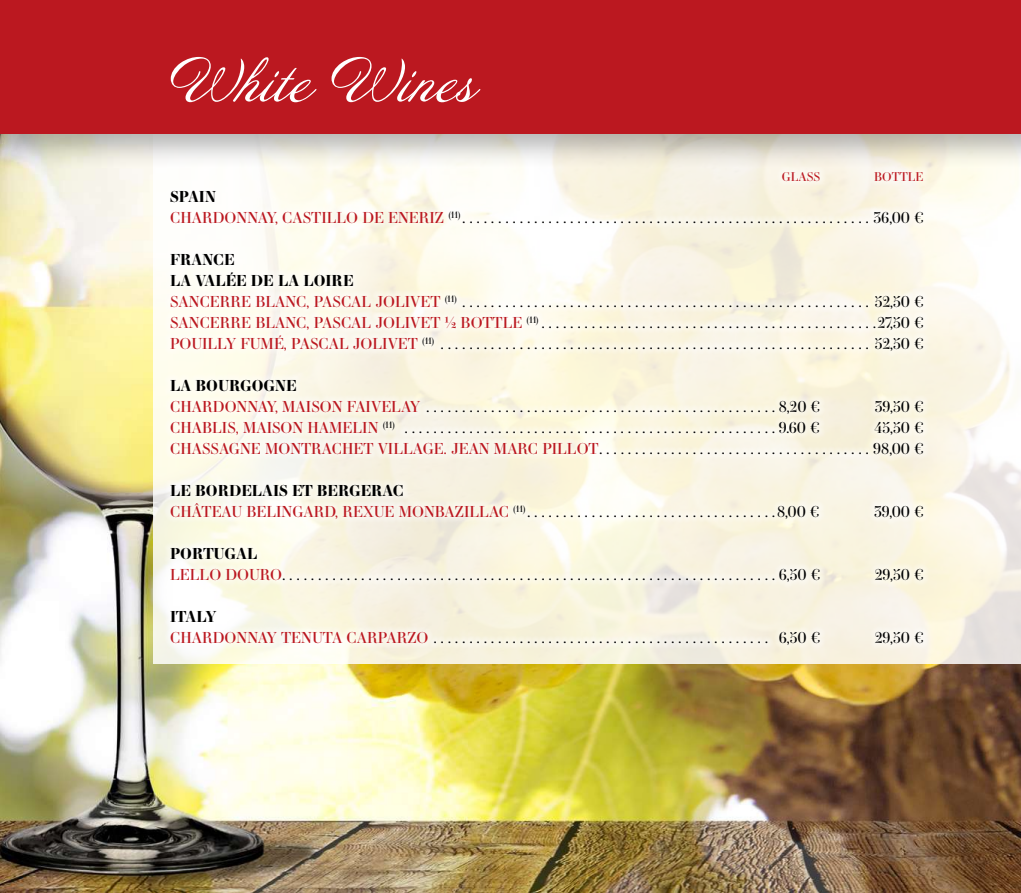
<style>
.page{position:relative;width:1021px;height:893px;background:#fff}
.page>*{position:absolute;margin:0;border:0;box-sizing:border-box;transform-origin:0 0}
.t1{font:54px "Annabelle JF";color:#fff}
.t2{font:15px/21px "Essonnes Display";color:#000}
.t3{font:12px "Essonnes Display";color:#bb1820}
.s1{font-weight:700}
.s2{color:#bb1820}
</style>
<div class="page">
<img style="left:0;top:170px;width:1020px;height:723px">
<svg style="left:153px;top:170px;width:867px;height:493px"></svg>
<div style="left:0;top:0;width:1020px;height:170px;background:#000;opacity:.3"></div>
<div style="left:0;top:0;width:1020px;height:133px;background:#bb1820"></div>
<svg style="left:164px;top:166px;width:765px;height:486px;fill:#faf6e6"></svg>
<h1 class="t1" style="left:170px;top:48px;width:306px">White Wines</h1>
<p class="t3" style="left:781px;top:168px;width:40px">GLASS</p>
<p class="t3" style="left:874px;top:168px;width:51px">BOTTLE</p>
<p class="t2" style="left:170px;top:185px;width:754px"><span class="s1">SPAIN<br></span><span class="s2">CHARDONNAY, CASTILLO DE ENERIZ</span> <sup>(11)</sup> . . . . . . . . . . . . . . . . . . . . . . . . . . . . . . . . . . . . . . . . . . . . . . . . . . . . . . . . . 36,00 €</p>
<p class="t2" style="left:170px;top:248px;width:755px"><span class="s1">FRANCE<br>LA VALÉE DE LA LOIRE<br></span><span class="s2">SANCERRE BLANC, PASCAL JOLIVET</span> <sup>(11)</sup> . . . . . . . . . . . . . . . . . . . . . . . . . . . . . . . . . . . . . . . . . . . . . . . . . . . . . . . . . 52,50 € <span class="s2">SANCERRE BLANC, PASCAL JOLIVET ½ BOTTLE</span> <sup>(11)</sup> . . . . . . . . . . . . . . . . . . . . . . . . . . . . . . . . . . . . . . . . . . . . . . 27,50 € <span class="s2">POUILLY FUMÉ, PASCAL JOLIVET</span> <sup>(11)</sup> . . . . . . . . . . . . . . . . . . . . . . . . . . . . . . . . . . . . . . . . . . . . . . . . . . . . . . . . . . . . 52,50 €</p>
<p class="t2" style="left:170px;top:374px;width:651px"><span class="s1">LA BOURGOGNE<br></span><span class="s2">CHARDONNAY, MAISON FAIVELAY</span> . . . . . . . . . . . . . . . . . . . . . . . . . . . . . . . . . . . . . . . . . . . . . . . . 8,20 €</p>
<p class="t2" style="left:874px;top:395px;width:50px">39,50 €</p>
<p class="t2" style="left:170px;top:416px;width:651px"><span class="s2">CHABLIS, MAISON HAMELIN</span> <sup>(11)</sup> . . . . . . . . . . . . . . . . . . . . . . . . . . . . . . . . . . . . . . . . . . . . . . . . . . . 9.60 €</p>
<p class="t2" style="left:170px;top:416px;width:755px;text-align:right">45,50 €<br><span class="s2">CHASSAGNE MONTRACHET VILLAGE. JEAN MARC PILLOT</span> . . . . . . . . . . . . . . . . . . . . . . . . . . . . . . . . . . . . . . 98,00 €</p>
<p class="t2" style="left:170px;top:479px;width:650px"><span class="s1">LE BORDELAIS ET BERGERAC<br></span><span class="s2">CHÂTEAU BELINGARD, REXUE MONBAZILLAC</span> <sup>(11)</sup> . . . . . . . . . . . . . . . . . . . . . . . . . . . . . . . . . . 8,00 €</p>
<p class="t2" style="left:874px;top:500px;width:51px">39,00 €</p>
<p class="t2" style="left:170px;top:542px;width:651px"><span class="s1">PORTUGAL<br></span><span class="s2">LELLO DOURO</span> . . . . . . . . . . . . . . . . . . . . . . . . . . . . . . . . . . . . . . . . . . . . . . . . . . . . . . . . . . . . . . . . . . . . 6,50 €</p>
<p class="t2" style="left:170px;top:605px;width:651px"><span class="s1">ITALY<br></span><span class="s2">CHARDONNAY TENUTA CARPARZO</span> . . . . . . . . . . . . . . . . . . . . . . . . . . . . . . . . . . . . . . . . . . . . . . . 6,50 €</p>
<p class="t2" style="left:874px;top:563px;width:50px">29,50 €</p>
<p class="t2" style="left:874px;top:626px;width:50px">29,50 €</p>
</div>
